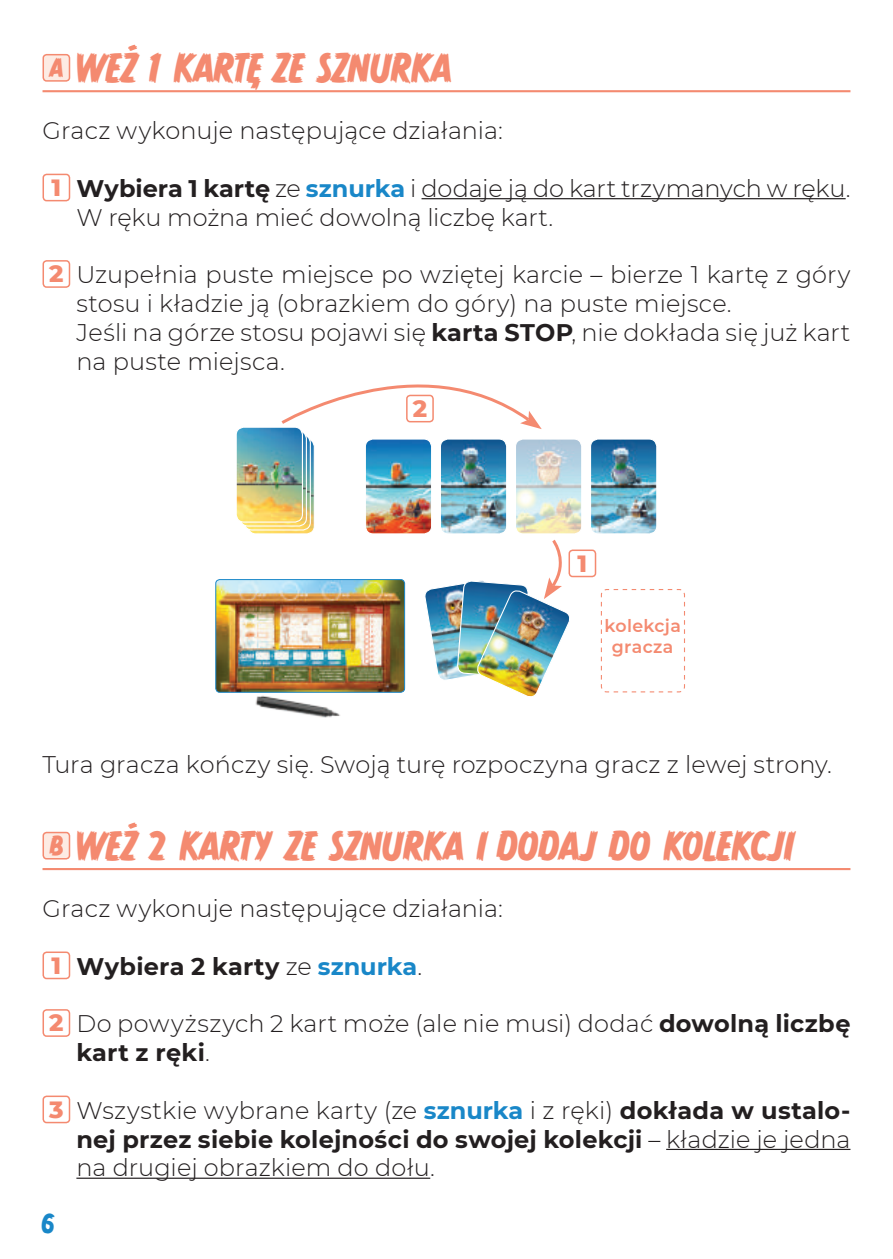
<style>
.page{position:relative;width:893px;height:1259px;background:#fff}
.page>*{position:absolute;margin:0;border:0;box-sizing:border-box;transform-origin:0 0}
.t1{font:italic 36px/27px "CC Monster Mash";letter-spacing:-.015em;color:#f48a70;text-align:center}
.t2{font:300 24px/28.8px "Montserrat";letter-spacing:.005em;color:#231f20}
.t3{font:700 24px "Montserrat";letter-spacing:.01em;color:#231f20}
.t4{font:800 24px "Montserrat";color:#f48a70}
.t5{font:italic 24px "CC Monster Mash";color:#1987c8}
.t6{font:600 17.4px/20.7px "Montserrat";letter-spacing:.02em;color:#f48a70;text-align:center}
.s1{font-size:24px}
.s2{font-weight:800;color:#f48a70}
.s3{font-weight:700}
.s4{font-weight:700;color:#1987c8}
.s5{font-weight:300}
.s6{color:#1987c8}
</style>
<div class="page">
<hr style="left:43px;top:90px;width:807px;height:2px;background:#f48a70">
<hr style="left:421px;top:198px;width:425px;height:1px;background:#231f20">
<hr style="left:43px;top:868px;width:807px;height:2px;background:#f48a70">
<hr style="left:666px;top:1148px;width:184px;height:2px;background:#231f20">
<hr style="left:76px;top:1177px;width:354px;height:1px;background:#231f20">
<div style="left:43px;top:55px;width:26px;height:26px;background:#fdebe3;border-radius:3px"></div>
<div style="left:43px;top:54px;width:27px;height:28px;border:2px solid #f48a70;border-radius:3px"></div>
<svg style="left:128px;top:45px;width:9px;height:6px"></svg>
<div style="left:43px;top:174px;width:27px;height:27px;border:2px solid #f48a70;border-radius:3px"></div>
<div style="left:43px;top:260px;width:27px;height:28px;border:2px solid #f48a70;border-radius:3px"></div>
<div style="left:43px;top:832px;width:26px;height:26px;background:#fdebe3;border-radius:3px"></div>
<div style="left:43px;top:832px;width:27px;height:27px;border:2px solid #f48a70;border-radius:3px"></div>
<svg style="left:128px;top:822px;width:9px;height:7px"></svg>
<div style="left:43px;top:951px;width:27px;height:28px;border:2px solid #f48a70;border-radius:3px"></div>
<div style="left:43px;top:1009px;width:27px;height:28px;border:2px solid #f48a70;border-radius:3px"></div>
<div style="left:43px;top:1095px;width:27px;height:28px;border:2px solid #f48a70;border-radius:3px"></div>
<div style="left:568px;top:549px;width:28px;height:28px;border:2px solid #f48a70;border-radius:3px"></div>
<svg style="left:281px;top:384px;width:261px;height:45px"></svg>
<img style="left:249px;top:692px;width:96px;height:26px">
<img style="left:216px;top:580px;width:189px;height:112px">
<div style="left:215px;top:579px;width:190px;height:113px;border:1px solid #1987c8;border-radius:4px"></div>
<img style="left:425px;top:539px;width:147px;height:158px">
<svg style="left:600px;top:589px;width:85px;height:104px"></svg>
<img style="left:367px;top:440px;width:63px;height:92px">
<div style="left:365px;top:438px;width:67px;height:96px;border:1px solid #fff;border-radius:8px"></div>
<img style="left:442px;top:440px;width:63px;height:92px">
<div style="left:440px;top:438px;width:67px;height:96px;border:1px solid #fff;border-radius:8px"></div>
<img style="left:517px;top:440px;width:63px;height:92px">
<div style="left:515px;top:438px;width:67px;height:96px;border:1px solid #fff;border-radius:8px"></div>
<img style="left:592px;top:440px;width:63px;height:92px">
<div style="left:590px;top:438px;width:67px;height:96px;border:1px solid #fff;border-radius:8px"></div>
<img style="left:250px;top:441px;width:63px;height:91px">
<div style="left:247px;top:438px;width:68px;height:96px;border:1px solid #fff;border-radius:8px"></div>
<img style="left:246px;top:437px;width:64px;height:93px">
<div style="left:244px;top:434px;width:67px;height:96px;border:1px solid #fff;border-radius:8px"></div>
<img style="left:242px;top:433px;width:64px;height:93px">
<div style="left:240px;top:430px;width:67px;height:96px;border:1px solid #fff;border-radius:8px"></div>
<img style="left:238px;top:427px;width:64px;height:95px">
<div style="left:236px;top:426px;width:67px;height:96px;border:1px solid #fff;border-radius:8px"></div>
<h1 class="t1" style="left:51px;top:54px;width:404px"><span class="s1">A</span> WEZ 1 KARTE ZE SZNURKA ’</h1>
<p class="t2" style="left:43px;top:116px;width:462px">Gracz wykonuje następujące działania:</p>
<p class="t2" style="left:76px;top:173px;width:775px;text-indent:-25px"><span class="s2">1</span> <span class="s3">Wybiera 1 kartę</span> ze <span class="s4">sznurka</span> i dodaje ją do kart trzymanych w ręku.<br>W ręku można mieć dowolną liczbę kart.</p>
<p class="t2" style="left:76px;top:260px;width:776px;text-indent:-27px"><span class="s2">2</span> Uzupełnia puste miejsce po wziętej karcie – bierze 1 kartę z góry stosu i kładzie ją (obrazkiem do góry) na puste miejsce.<br>Jeśli na górze stosu pojawi się <span class="s3">karta STOP</span>, nie dokłada się już kart na puste miejsca.</p>
<p class="t4" style="left:413px;top:391px;width:16px">2</p>
<p class="t4" style="left:578px;top:545px;width:11px">1</p>
<p class="t6" style="left:604px;top:614px;width:78px">kolekcja gracza</p>
<p class="t2" style="left:43px;top:749px;width:791px">Tura gracza kończy się. Swoją turę rozpoczyna gracz z lewej strony.</p>
<h1 class="t1" style="left:51px;top:832px;width:747px"><span class="s1">B</span> WEZ 2 KARTY ZE SZNURKA I DODAJ DO KOLEKCJI</h1>
<p class="t2" style="left:43px;top:893px;width:462px">Gracz wykonuje następujące działania:</p>
<p class="t3" style="left:52px;top:949px;width:372px"><span class="s2">1</span> Wybiera 2 karty <span class="s5">ze</span> <span class="s6">sznurka</span><span class="s5">.</span></p>
<p class="t2" style="left:76px;top:1008px;width:775px;text-indent:-27px"><span class="s2">2</span> Do powyższych 2 kart może (ale nie musi) dodać <span class="s3">dowolną liczbę kart z ręki</span>.</p>
<p class="t2" style="left:76px;top:1095px;width:776px;text-align:justify;text-indent:-27px"><span class="s2">3</span> Wszystkie wybrane karty (ze <span class="s4">sznurka</span> i z ręki) <span class="s3">dokłada w ustalo&shy;nej przez siebie kolejności do swojej kolekcji</span> – kładzie je jedna na drugiej obrazkiem do dołu.</p>
<p class="t5" style="left:43px;top:1211px;width:15px">6</p>
</div>
